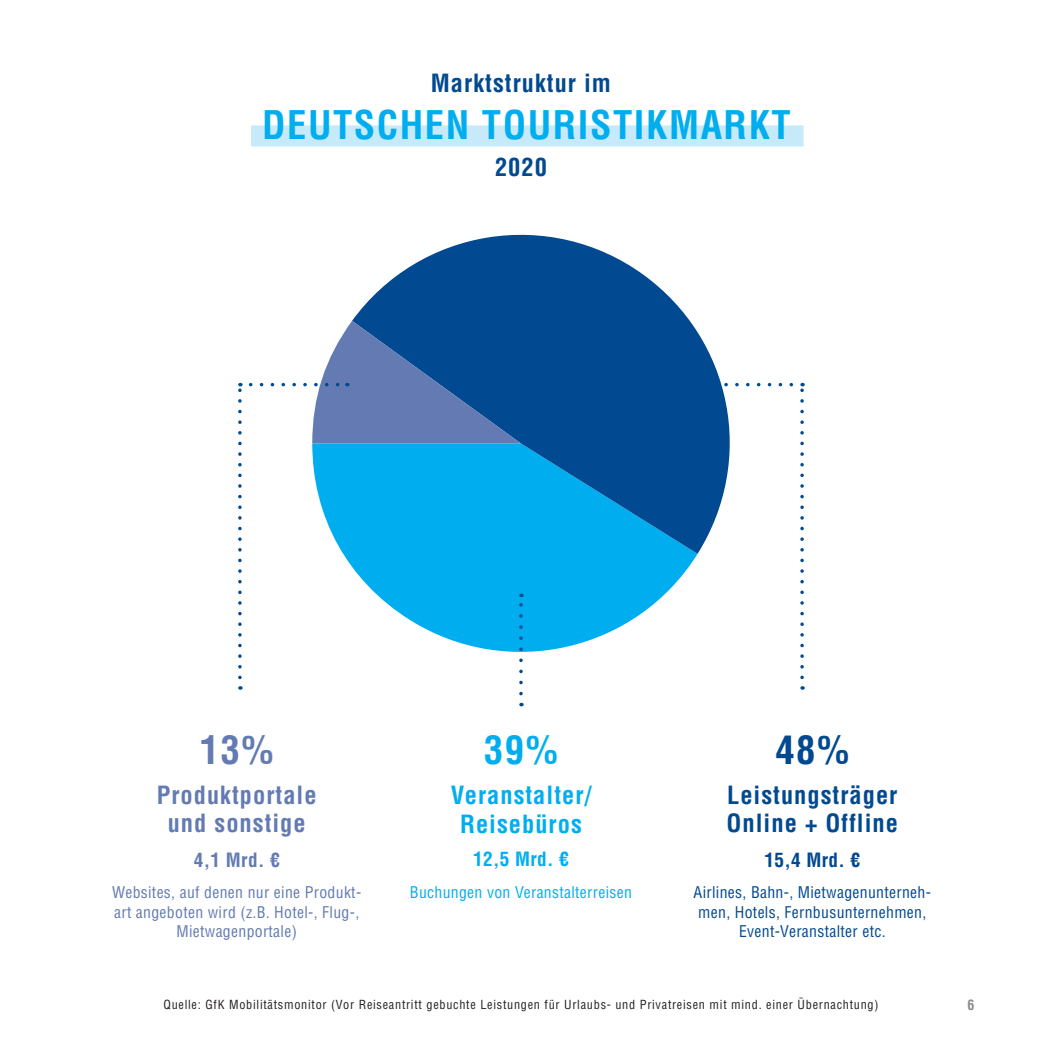
<style>
.page{position:relative;width:1042px;height:1042px;background:#fff}
.page>*{position:absolute;margin:0;border:0;box-sizing:border-box;transform-origin:0 0}
.t1{font:700 condensed 38.5px "Helvetica LT Std";letter-spacing:.04em;color:#00aeef}
.t2{font:700 condensed 38.5px "Helvetica LT Std";color:#637bb2}
.t3{font:700 condensed 38.5px "Helvetica LT Std";color:#014990}
.t4{font:700 condensed 24.5px/28px "Helvetica LT Std";letter-spacing:.04em;color:#014990}
.t5{font:700 condensed 24.5px/28px "Helvetica LT Std";letter-spacing:.04em;color:#637bb2;text-align:center}
.t6{font:700 condensed 24.5px/29.6px "Helvetica LT Std";letter-spacing:.04em;color:#00aeef;text-align:center}
.t7{font:700 condensed 19.25px "Helvetica LT Std";color:#014990}
.t8{font:700 condensed 19.25px "Helvetica LT Std";color:#00aeef}
.t9{font:700 condensed 19.25px "Helvetica LT Std";color:#637bb2}
.t10{font:condensed 15.75px/19.2px "Helvetica LT Std";letter-spacing:.02em;color:#014990;text-align:center}
.t11{font:condensed 15.75px/19.2px "Helvetica LT Std";letter-spacing:.02em;color:#637bb2;text-align:center}
.t12{font:condensed 15.75px "Helvetica LT Std";letter-spacing:.02em;color:#00aeef}
.t13{font:700 condensed 14px "Helvetica LT Std";color:#8a8c8f}
.t14{font:condensed 12.25px "Helvetica LT Std";letter-spacing:.06em;color:#231f20}
</style>
<div class="page">
<svg style="left:312px;top:443px;width:385px;height:209px;fill:#00aeef"></svg>
<svg style="left:352px;top:234px;width:397px;height:320px;fill:#014990"></svg>
<svg style="left:519px;top:594px;width:4px;height:99px"></svg>
<div style="left:251px;top:125px;width:552px;height:21px;background:#c6eafa"></div>
<svg style="left:800px;top:383px;width:4px;height:294px"></svg>
<svg style="left:695px;top:383px;width:96px;height:3px"></svg>
<svg style="left:238px;top:383px;width:4px;height:294px"></svg>
<svg style="left:251px;top:321px;width:270px;height:122px"></svg>
<h2 class="t4" style="left:431px;top:69px;width:182px">Marktstruktur im</h2>
<h1 class="t1" style="left:262px;top:101px;width:530px">DEUTSCHEN TOURISTIKMARKT</h1>
<h2 class="t4" style="left:495px;top:153px;width:53px">2020</h2>
<h1 class="t2" style="left:200px;top:725px;width:75px">13%</h1>
<h2 class="t5" style="left:157px;top:781px;width:161px">Produktportale und sonstige</h2>
<h3 class="t9" style="left:194px;top:848px;width:87px">4,1 Mrd. €</h3>
<p class="t11" style="left:112px;top:883px;width:250px">Websites, auf denen nur eine Produkt&shy;art angeboten wird (z.B. Hotel-, Flug-,<br>Mietwagenportale)</p>
<h1 class="t1" style="left:484px;top:725px;width:75px">39%</h1>
<h2 class="t6" style="left:451px;top:780px;width:142px">Veranstalter/<br>Reisebüros</h2>
<h3 class="t8" style="left:473px;top:847px;width:97px">12,5 Mrd. €</h3>
<p class="t12" style="left:410px;top:882px;width:224px">Buchungen von Veranstalterreisen</p>
<h1 class="t3" style="left:775px;top:725px;width:75px">48%</h1>
<h2 class="t4" style="left:726px;top:781px;width:173px">Leistungsträger<br>Online + Offline</h2>
<h3 class="t7" style="left:764px;top:848px;width:97px">15,4 Mrd. €</h3>
<p class="t10" style="left:693px;top:883px;width:239px">Airlines, Bahn-, Mietwagenunterneh&shy;men, Hotels, Fernbusunternehmen,<br>Event-Veranstalter etc.</p>
<p class="t14" style="left:163px;top:997px;width:716px">Quelle: GfK Mobilitätsmonitor (Vor Reiseantritt gebuchte Leistungen für Urlaubs- und Privatreisen mit mind. einer Übernachtung)</p>
<p class="t13" style="left:967px;top:996px;width:8px">6</p>
</div>
